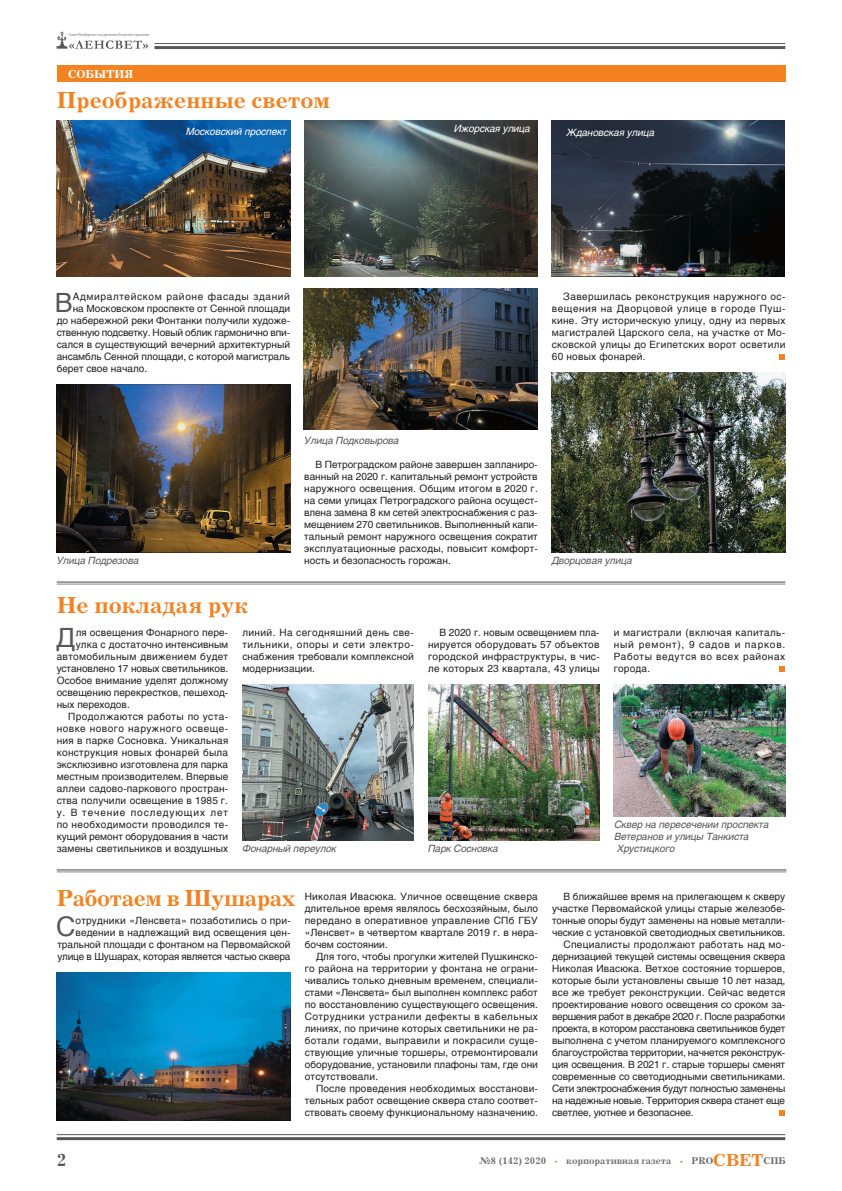
<style>
.page{position:relative;width:842px;height:1191px;background:#fff}
.page>*{position:absolute;margin:0;border:0;box-sizing:border-box;transform-origin:0 0}
.t1{font:26.5px "Helios";color:#57585a}
.t2{font:700 24px "Journal C";color:#f58220}
.t3{font:700 24px "Journal C";letter-spacing:-.02em;color:#f58220}
.t4{font:700 18px "Journal C";color:#57585a}
.t5{font:700 12px "Journal C";color:#fff}
.t6{font:10px/12px "Helios";color:#231f20;text-align:justify}
.t7{font:italic 10px/12px "Helios";letter-spacing:-.01em;color:#57585a}
.t8{font:10px "Helios";letter-spacing:.02em;color:#231f20}
.t9{font:10px "Helios";letter-spacing:.03em;color:#231f20}
.t10{font:10px "Helios";letter-spacing:-.02em;color:#231f20}
.t11{font:10px "Helios";letter-spacing:-.025em;color:#231f20}
.t12{font:italic 10px "Helios";letter-spacing:-.01em;color:#fff}
.t13{font:10px "Helios";letter-spacing:-.03em;color:#231f20}
.t14{font:700 10px "Journal C";color:#6c6d70}
.t15{font:10px "Helios";letter-spacing:-.035em;color:#231f20}
.t16{font:10px "Helios";letter-spacing:.065em;color:#231f20}
.t17{font:10px "Helios";letter-spacing:.035em;color:#231f20}
.t18{font:10px "Helios";letter-spacing:.045em;color:#231f20}
.t19{font:10px "Helios";letter-spacing:.04em;color:#231f20}
.t20{font:10px "Helios";letter-spacing:.09em;color:#231f20}
.s1{font-size:15px;color:#f58220}
.s2{font-size:18px;color:#f58220}
</style>
<div class="page">
<hr style="left:154px;top:43px;width:631px;height:1px;background:#57585a">
<hr style="left:154px;top:46px;width:631px;height:3px;background:#57585a">
<hr style="left:57px;top:1134px;width:728px;height:1px;background:#57585a">
<hr style="left:57px;top:1137px;width:728px;height:3px;background:#57585a">
<svg style="left:57px;top:31px;width:92px;height:18px"></svg>
<div style="left:57px;top:65px;width:728px;height:16px;background:#f58220"></div>
<svg style="left:780px;top:1110px;width:5px;height:6px"></svg>
<hr style="left:57px;top:869px;width:729px;height:1px;background:#808285">
<hr style="left:57px;top:871px;width:729px;height:1px;background:#808285">
<hr style="left:57px;top:581px;width:728px;height:2px;background:#808285">
<hr style="left:57px;top:584px;width:728px;height:1px;background:#808285">
<img style="left:304px;top:121px;width:234px;height:155px">
<img style="left:304px;top:288px;width:234px;height:141px">
<img style="left:552px;top:372px;width:233px;height:180px">
<img style="left:242px;top:684px;width:172px;height:156px">
<img style="left:614px;top:684px;width:171px;height:132px">
<img style="left:428px;top:684px;width:172px;height:156px">
<img style="left:57px;top:972px;width:233px;height:148px">
<img style="left:552px;top:120px;width:233px;height:156px">
<svg style="left:780px;top:354px;width:5px;height:6px"></svg>
<img style="left:57px;top:120px;width:233px;height:156px">
<img style="left:57px;top:384px;width:233px;height:168px">
<svg style="left:780px;top:666px;width:5px;height:6px"></svg>
<p class="t5" style="left:68px;top:67px;width:67px">СОБЫТИЯ</p>
<h2 class="t2" style="left:57px;top:86px;width:275px">Преображенные светом</h2>
<p class="t12" style="left:186px;top:126px;width:102px">Московский проспект</p>
<p class="t12" style="left:454px;top:122px;width:78px">Ижорская улица</p>
<p class="t12" style="left:566px;top:126px;width:90px">Ждановская улица</p>
<h1 class="t1" style="left:55px;top:287px;width:19px">В</h1>
<p class="t16" style="left:73px;top:291px;width:219px">Адмиралтейском районе фасады зданий</p>
<p class="t6" style="left:73px;top:302px;width:219px">на Московском проспекте от Сенной площади</p>
<p class="t6" style="left:57px;top:314px;width:235px">до набережной реки Фонтанки получили художе-</p>
<p class="t10" style="left:57px;top:327px;width:235px">ственную подсветку. Новый облик гармонично впи-</p>
<p class="t6" style="left:57px;top:338px;width:235px">сался в существующий вечерний архитектурный</p>
<p class="t6" style="left:57px;top:350px;width:235px">ансамбль Сенной площади, с которой магистраль</p>
<p class="t6" style="left:57px;top:362px;width:92px">берет свое начало.</p>
<p class="t6" style="left:552px;top:290px;width:235px;text-indent:11px">Завершилась реконструкция наружного ос&shy;вещения на Дворцовой улице в городе Пуш&shy;кине. Эту историческую улицу, одну из первых магистралей Царского села, на участке от Мо&shy;сковской улицы до Египетских ворот осветили 60 новых фонарей.</p>
<p class="t7" style="left:304px;top:434px;width:96px">Улица Подковырова</p>
<p class="t6" style="left:304px;top:458px;width:235px;text-indent:11px">В Петроградском районе завершен запланиро&shy;ванный на 2020 г. капитальный ремонт устройств наружного освещения. Общим итогом в 2020 г. на семи улицах Петроградского района осущест&shy;влена замена 8 км сетей электроснабжения с раз&shy;мещением 270 светильников. Выполненный капи&shy;тальный ремонт наружного освещения сократит эксплуатационные расходы, повысит комфорт-</p>
<p class="t7" style="left:57px;top:554px;width:84px">Улица Подрезова</p>
<p class="t6" style="left:304px;top:554px;width:148px">ность и безопасность горожан.</p>
<p class="t7" style="left:552px;top:554px;width:82px">Дворцовая улица</p>
<h2 class="t2" style="left:57px;top:591px;width:193px">Не покладая рук</h2>
<h1 class="t1" style="left:56px;top:622px;width:21px">Д</h1>
<p class="t6" style="left:76px;top:626px;width:154px">ля освещения Фонарного пере-</p>
<p class="t6" style="left:614px;top:626px;width:173px">и магистрали (включая капиталь&shy;ный ремонт), 9 садов и парков.<br>Работы ведутся во всех районах города.</p>
<p class="t6" style="left:242px;top:626px;width:173px">линий. На сегодняшний день све&shy;тильники, опоры и сети электро&shy;снабжения требовали комплексной модернизации.</p>
<p class="t6" style="left:428px;top:626px;width:173px;text-indent:11px">В 2020 г. новым освещением пла&shy;нируется оборудовать 57 объектов городской инфраструктуры, в чис&shy;ле которых 23 квартала, 43 улицы</p>
<p class="t6" style="left:76px;top:638px;width:154px">улка с достаточно интенсивным</p>
<p class="t9" style="left:57px;top:651px;width:173px">автомобильным движением будет</p>
<p class="t6" style="left:57px;top:662px;width:173px">установлено 17 новых светильников.</p>
<p class="t6" style="left:57px;top:674px;width:173px">Особое внимание уделят должному</p>
<p class="t6" style="left:57px;top:686px;width:173px">освещению перекрестков, пешеход-</p>
<p class="t6" style="left:57px;top:698px;width:75px">ных переходов.</p>
<p class="t19" style="left:68px;top:711px;width:162px">Продолжаются работы по уста-</p>
<p class="t18" style="left:57px;top:723px;width:173px">новке нового наружного освеще-</p>
<p class="t8" style="left:57px;top:735px;width:173px">ния в парке Сосновка. Уникальная</p>
<p class="t9" style="left:57px;top:747px;width:173px">конструкция новых фонарей была</p>
<p class="t6" style="left:57px;top:758px;width:173px">эксклюзивно изготовлена для парка</p>
<p class="t6" style="left:57px;top:770px;width:173px">местным производителем. Впервые</p>
<p class="t8" style="left:57px;top:783px;width:173px">аллеи садово‑паркового простран-</p>
<p class="t6" style="left:57px;top:794px;width:173px">ства получили освещение в 1985 г.</p>
<p class="t20" style="left:57px;top:807px;width:173px">у. В течение последующих лет</p>
<p class="t17" style="left:57px;top:819px;width:173px">по необходимости проводился те-</p>
<p class="t6" style="left:57px;top:830px;width:173px">кущий ремонт оборудования в части</p>
<p class="t6" style="left:57px;top:842px;width:173px">замены светильников и воздушных</p>
<h2 class="t3" style="left:57px;top:884px;width:240px">Работаем в Шушарах</h2>
<p class="t7" style="left:614px;top:818px;width:156px">Сквер на пересечении проспекта<br>Ветеранов и улицы Танкиста</p>
<p class="t7" style="left:428px;top:842px;width:72px">Парк Сосновка</p>
<p class="t7" style="left:242px;top:842px;width:96px">Фонарный переулок</p>
<p class="t7" style="left:617px;top:842px;width:60px">Хрустицкого</p>
<p class="t6" style="left:305px;top:890px;width:235px">Николая Ивасюка. Уличное освещение сквера длительное время являлось бесхозяйным, было передано в оперативное управление СПб ГБУ «Ленсвет» в четвертом квартале 2019 г. в нера&shy;бочем состоянии.</p>
<p class="t6" style="left:305px;top:950px;width:235px;text-indent:11px">Для того, чтобы прогулки жителей Пушкинско&shy;го района на территории у фонтана не ограни&shy;чивались только дневным временем, специали&shy;стами «Ленсвета» был выполнен комплекс работ по восстановлению существующего освещения.<br>Сотрудники устранили дефекты в кабельных линиях, по причине которых светильники не ра&shy;ботали годами, выправили и покрасили суще&shy;ствующие уличные торшеры, отремонтировали оборудование, установили плафоны там, где они отсутствовали.</p>
<p class="t6" style="left:305px;top:1082px;width:235px;text-indent:11px">После проведения необходимых восстанови&shy;тельных работ освещение сквера стало соответ&shy;ствовать своему функциональному назначению.</p>
<p class="t6" style="left:563px;top:890px;width:223px">В ближайшее время на прилегающем к скверу</p>
<p class="t6" style="left:552px;top:902px;width:235px">участке Первомайской улицы старые железобе-</p>
<p class="t6" style="left:552px;top:914px;width:235px">тонные опоры будут заменены на новые металли-</p>
<p class="t6" style="left:552px;top:926px;width:235px">ческие с установкой светодиодных светильников.</p>
<p class="t9" style="left:563px;top:939px;width:223px">Специалисты продолжают работать над мо-</p>
<p class="t6" style="left:552px;top:950px;width:235px">дернизацией текущей системы освещения сквера</p>
<p class="t6" style="left:552px;top:962px;width:235px">Николая Ивасюка. Ветхое состояние торшеров,</p>
<p class="t6" style="left:552px;top:974px;width:235px">которые были установлены свыше 10 лет назад,</p>
<p class="t8" style="left:552px;top:987px;width:235px">все же требует реконструкции. Сейчас ведется</p>
<p class="t6" style="left:552px;top:998px;width:235px">проектирование нового освещения со сроком за-</p>
<p class="t15" style="left:552px;top:1011px;width:235px">вершения работ в декабре 2020 г. После разработки</p>
<p class="t13" style="left:552px;top:1023px;width:235px">проекта, в котором расстановка светильников будет</p>
<p class="t6" style="left:552px;top:1034px;width:235px">выполнена с учетом планируемого комплексного</p>
<p class="t10" style="left:552px;top:1047px;width:235px">благоустройства территории, начнется реконструк-</p>
<p class="t6" style="left:552px;top:1058px;width:235px">ция освещения. В 2021 г. старые торшеры сменят</p>
<p class="t6" style="left:552px;top:1070px;width:235px">современные со светодиодными светильниками.</p>
<p class="t11" style="left:552px;top:1083px;width:235px">Сети электроснабжения будут полностью заменены</p>
<p class="t11" style="left:552px;top:1095px;width:235px">на надежные новые. Территория сквера станет еще</p>
<p class="t6" style="left:552px;top:1106px;width:143px">светлее, уютнее и безопаснее.</p>
<h1 class="t1" style="left:56px;top:911px;width:21px">С</h1>
<p class="t6" style="left:57px;top:914px;width:235px;text-align:right">отрудники «Ленсвета» позаботились о при&shy;ведении в надлежащий вид освещения цен&shy;тральной площади с фонтаном на Первомайской улице в Шушарах, которая является частью сквера</p>
<h3 class="t4" style="left:57px;top:1150px;width:11px">2</h3>
<p class="t14" style="left:479px;top:1155px;width:308px">№8 (142) 2020 <span class="s1">•</span> корпоративная газета <span class="s1">•</span> PRO<span class="s2">СВЕТ</span>СПБ</p>
</div>
